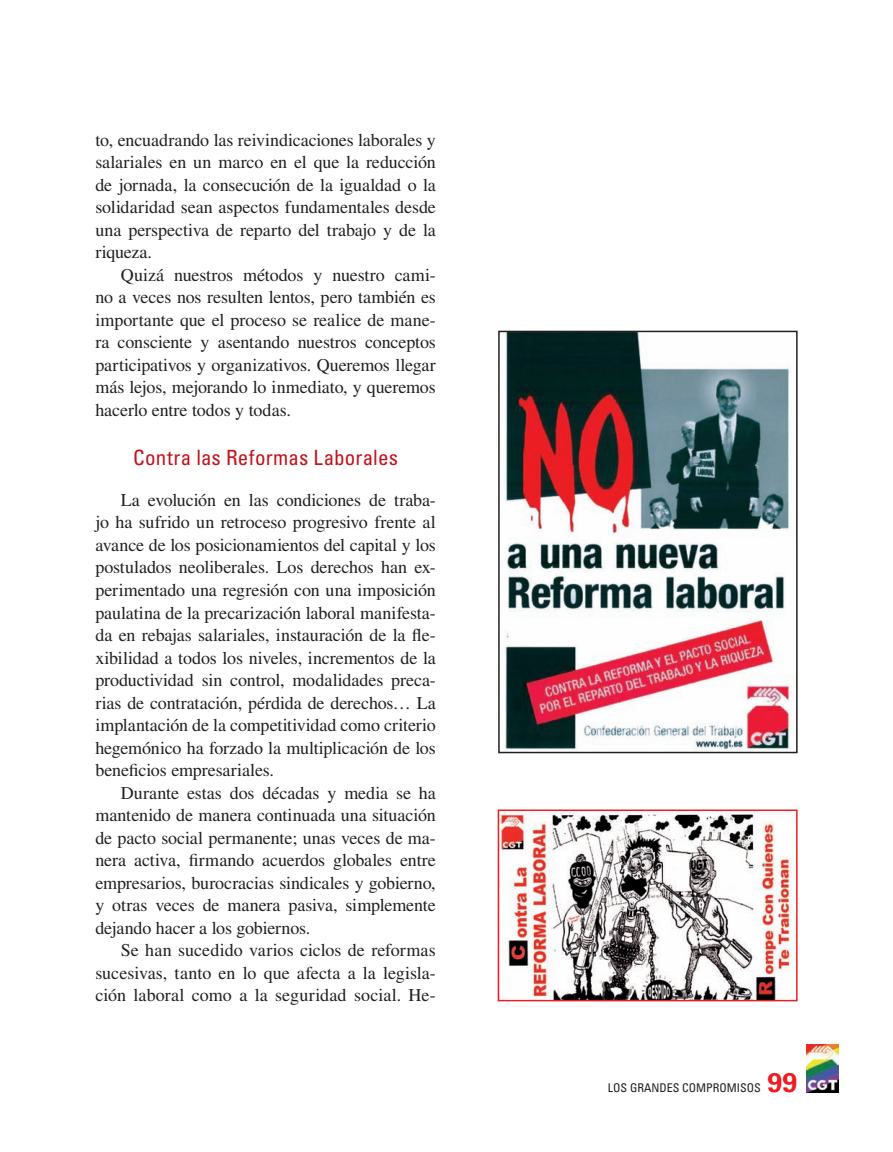
<style>
.page{position:relative;width:893px;height:1152px;background:#fff}
.page>*{position:absolute;margin:0;border:0;box-sizing:border-box;transform-origin:0 0}
.t1{font:700 27px "Univers";color:#ee1d23}
.t2{font:condensed 21px "Univers";letter-spacing:.01em;color:#c4121c}
.t3{font:18px/22.5px "Times";letter-spacing:-.005em;color:#231f20;text-align:justify}
.t4{font:condensed 12px "Univers";color:#231f20}
</style>
<div class="page">
<img style="left:806px;top:1044px;width:32px;height:48px">
<img style="left:500px;top:812px;width:294px;height:186px">
<div style="left:497px;top:809px;width:300px;height:192px;border:2px solid #ee1d23"></div>
<img style="left:504px;top:334px;width:288px;height:416px">
<div style="left:498px;top:331px;width:299px;height:422px;border:2px solid #231f20"></div>
<p class="t3" style="left:95px;top:128px;width:342px">to, encuadrando las reivindicaciones laborales y salariales en un marco en el que la reducción de jornada, la consecución de la igualdad o la solidaridad sean aspectos fundamentales desde una perspectiva de reparto del trabajo y de la riqueza.</p>
<p class="t3" style="left:95px;top:263px;width:342px;text-indent:26px">Quizá nuestros métodos y nuestro cami&shy;no a veces nos resulten lentos, pero también es importante que el proceso se realice de mane&shy;ra consciente y asentando nuestros conceptos participativos y organizativos. Queremos llegar más lejos, mejorando lo inmediato, y queremos hacerlo entre todos y todas.</p>
<p class="t2" style="left:133px;top:444px;width:266px">Contra las Reformas Laborales</p>
<p class="t3" style="left:95px;top:488px;width:342px;text-indent:26px">La evolución en las condiciones de traba&shy;jo ha sufrido un retroceso progresivo frente al avance de los posicionamientos del capital y los postulados neoliberales. Los derechos han ex&shy;perimentado una regresión con una imposición paulatina de la precarización laboral manifesta&shy;da en rebajas salariales, instauración de la fle&shy;xibilidad a todos los niveles, incrementos de la productividad sin control, modalidades preca&shy;rias de contratación, pérdida de derechos… La implantación de la competitividad como criterio hegemónico ha forzado la multiplicación de los beneficios empresariales.</p>
<p class="t3" style="left:95px;top:781px;width:342px;text-indent:26px">Durante estas dos décadas y media se ha mantenido de manera continuada una situación de pacto social permanente; unas veces de ma&shy;nera activa, firmando acuerdos globales entre empresarios, burocracias sindicales y gobierno, y otras veces de manera pasiva, simplemente dejando hacer a los gobiernos.</p>
<p class="t3" style="left:95px;top:938px;width:342px;text-indent:26px">Se han sucedido varios ciclos de reformas sucesivas, tanto en lo que afecta a la legisla&shy;ción laboral como a la seguridad social. He-</p>
<p class="t4" style="left:607px;top:1080px;width:154px">LOS GRANDES COMPROMISOS</p>
<h1 class="t1" style="left:767px;top:1066px;width:32px">99</h1>
</div>
